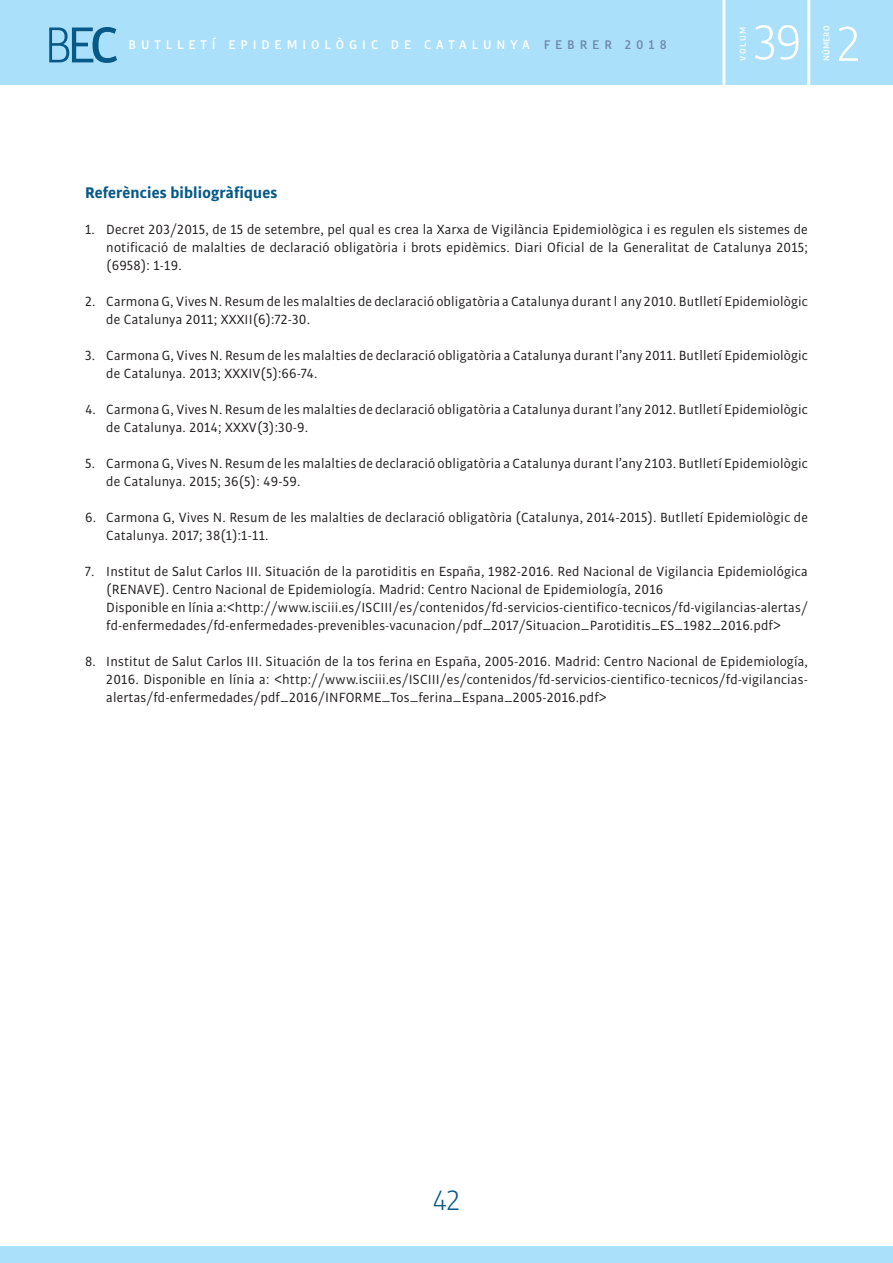
<style>
.page{position:relative;width:893px;height:1263px;background:#fff}
.page>*{position:absolute;margin:0;border:0;box-sizing:border-box;transform-origin:0 0}
.t1{font:300 54px "Bulo";color:#075a88}
.t2{font:300 52.5px "Bulo";color:#fff}
.t3{font:300 30px "Bulo";color:#075a88}
.t4{font:700 16.5px "Bulo";letter-spacing:.01em;color:#075a88}
.t5{font:14.25px/18px "Bulo";letter-spacing:.01em;color:#231f20}
.t6{font:500 13.5px "Bulo";letter-spacing:.365em;color:#fff}
.t7{font:500 9px "Bulo";letter-spacing:.025em;color:#fff}
.s1{font-weight:400}
.s2{font-weight:500}
.s3{color:#7288ab}
</style>
<div class="page">
<div style="left:0;top:0;width:893px;height:85px;background:#aae0f9"></div>
<hr style="left:722px;top:0;width:3px;height:85px;background:#fff">
<hr style="left:807px;top:0;width:3px;height:85px;background:#fff">
<div style="left:0;top:1246px;width:893px;height:17px;background:#aae0f9"></div>
<h1 class="t1" style="left:44px;top:12px;width:76px">B<span class="s1">E</span><span class="s2">C</span></h1>
<p class="t7" style="left:737px;top:61px;width:36px;rotate:-90deg">VOLUM</p>
<h2 class="t2" style="left:753px;top:10px;width:50px">39</h2>
<p class="t7" style="left:821px;top:61px;width:37px;rotate:-90deg">NÚMERO</p>
<h2 class="t2" style="left:836px;top:12px;width:27px">2</h2>
<p class="t6" style="left:129px;top:36px;width:540px">BUTLLETÍ EPIDEMIOLÒGIC DE CATALUNYA <span class="s3">FEBRER 2018</span></p>
<p class="t4" style="left:85px;top:182px;width:194px">Referències bibliogràfiques</p>
<p class="t5" style="left:106px;top:220px;width:703px;text-align:justify;text-indent:-21px">1. Decret 203/2015, de 15 de setembre, pel qual es crea la Xarxa de Vigilància Epidemiològica i es regulen els sistemes de notificació de malalties de declaració obligatòria i brots epidèmics. Diari Oficial de la Generalitat de Catalunya 2015; (6958): 1-19.</p>
<p class="t5" style="left:106px;top:292px;width:703px;text-indent:-21px">2. Carmona G, Vives N. Resum de les malalties de declaració obligatòria a Catalunya durant lʼany 2010. Butlletí Epidemiològic de Catalunya 2011; XXXII(6):72-30.</p>
<p class="t5" style="left:106px;top:346px;width:703px;text-indent:-21px">3. Carmona G, Vives N. Resum de les malalties de declaració obligatòria a Catalunya durant l’any 2011. Butlletí Epidemiològic de Catalunya. 2013; XXXIV(5):66-74.</p>
<p class="t5" style="left:106px;top:400px;width:703px;text-indent:-21px">4. Carmona G, Vives N. Resum de les malalties de declaració obligatòria a Catalunya durant l’any 2012. Butlletí Epidemiològic de Catalunya. 2014; XXXV(3):30-9.</p>
<p class="t5" style="left:106px;top:454px;width:703px;text-indent:-21px">5. Carmona G, Vives N. Resum de les malalties de declaració obligatòria a Catalunya durant l’any 2103. Butlletí Epidemiològic de Catalunya. 2015; 36(5): 49-59.</p>
<p class="t5" style="left:106px;top:508px;width:703px;text-indent:-21px">6. Carmona G, Vives N. Resum de les malalties de declaració obligatòria (Catalunya, 2014-2015). Butlletí Epidemiològic de<br>Catalunya. 2017; 38(1):1-11.</p>
<p class="t5" style="left:106px;top:562px;width:703px;text-indent:-21px">7. Institut de Salut Carlos III. Situación de la parotiditis en España, 1982-2016. Red Nacional de Vigilancia Epidemiológica (RENAVE). Centro Nacional de Epidemiología. Madrid: Centro Nacional de Epidemiología, 2016<br>Disponible en línia a:&lt;http://www.isciii.es/ISCIII/es/contenidos/fd-servicios-cientifico-tecnicos/fd-vigilancias-alertas/ fd-enfermedades/fd-enfermedades-prevenibles-vacunacion/pdf_2017/Situacion_Parotiditis_ES_1982_2016.pdf&gt;</p>
<p class="t5" style="left:106px;top:652px;width:703px;text-align:justify;text-indent:-21px">8. Institut de Salut Carlos III. Situación de la tos ferina en España, 2005-2016. Madrid: Centro Nacional de Epidemiología, 2016. Disponible en línia a: &lt;http://www.isciii.es/ISCIII/es/contenidos/fd-servicios-cientifico-tecnicos/fd-vigilancias&shy;alertas/fd-enfermedades/pdf_2016/INFORME_Tos_ferina_Espana_2005-2016.pdf&gt;</p>
<h3 class="t3" style="left:432px;top:1182px;width:30px">42</h3>
</div>
